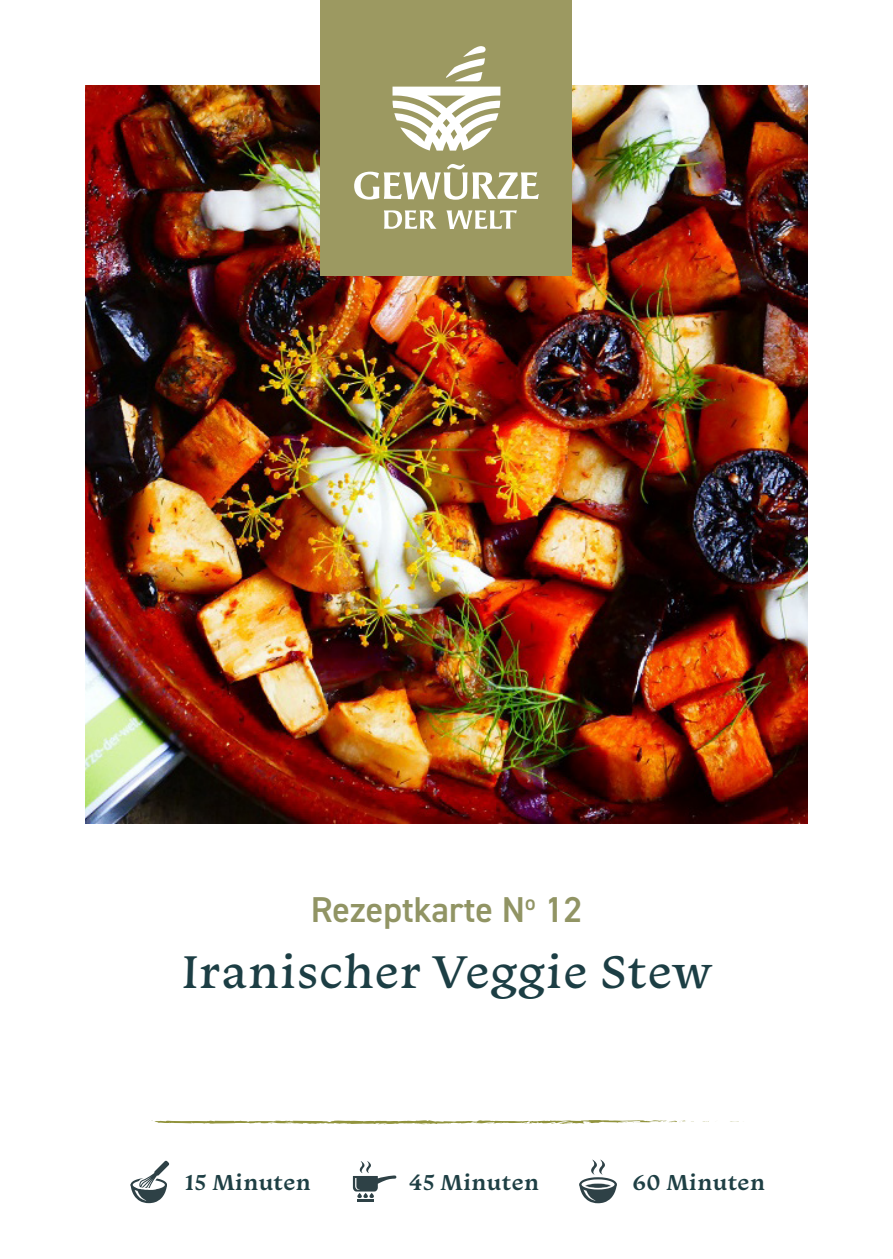
<style>
.page{position:relative;width:893px;height:1259px;background:#fff}
.page>*{position:absolute;margin:0;border:0;box-sizing:border-box;transform-origin:0 0}
.t1{font:48px "Monarcha";letter-spacing:.02em;color:#1c3e44}
.t2{font:600 36px "DIN2014";color:#919464}
.t3{font:600 22.5px "Monarcha";letter-spacing:.02em;color:#1e3f44}
</style>
<div class="page">
<img style="left:85px;top:85px;width:723px;height:738px">
<div style="left:321px;top:0;width:251px;height:275px;background:#9c9961"></div>
<svg style="left:384px;top:210px;width:52px;height:19px"></svg>
<svg style="left:446px;top:210px;width:71px;height:19px"></svg>
<svg style="left:354px;top:164px;width:185px;height:36px"></svg>
<svg style="left:446px;top:46px;width:40px;height:35px"></svg>
<svg style="left:392px;top:87px;width:108px;height:64px"></svg>
<svg style="left:131px;top:1160px;width:39px;height:43px"></svg>
<hr style="left:357px;top:1199px;width:17px;height:3px;background:#2e4146">
<svg style="left:353px;top:1161px;width:43px;height:37px"></svg>
<svg style="left:579px;top:1159px;width:38px;height:44px"></svg>
<svg style="left:151px;top:1120px;width:543px;height:5px"></svg>
<p class="t2" style="left:311px;top:886px;width:273px">Rezeptkarte N<sup>o</sup> 12</p>
<p class="t1" style="left:182px;top:940px;width:531px">Iranischer Veggie Stew</p>
<p class="t3" style="left:185px;top:1167px;width:128px">15 Minuten</p>
<p class="t3" style="left:409px;top:1167px;width:131px">45 Minuten</p>
<p class="t3" style="left:632px;top:1167px;width:134px">60 Minuten</p>
</div>
